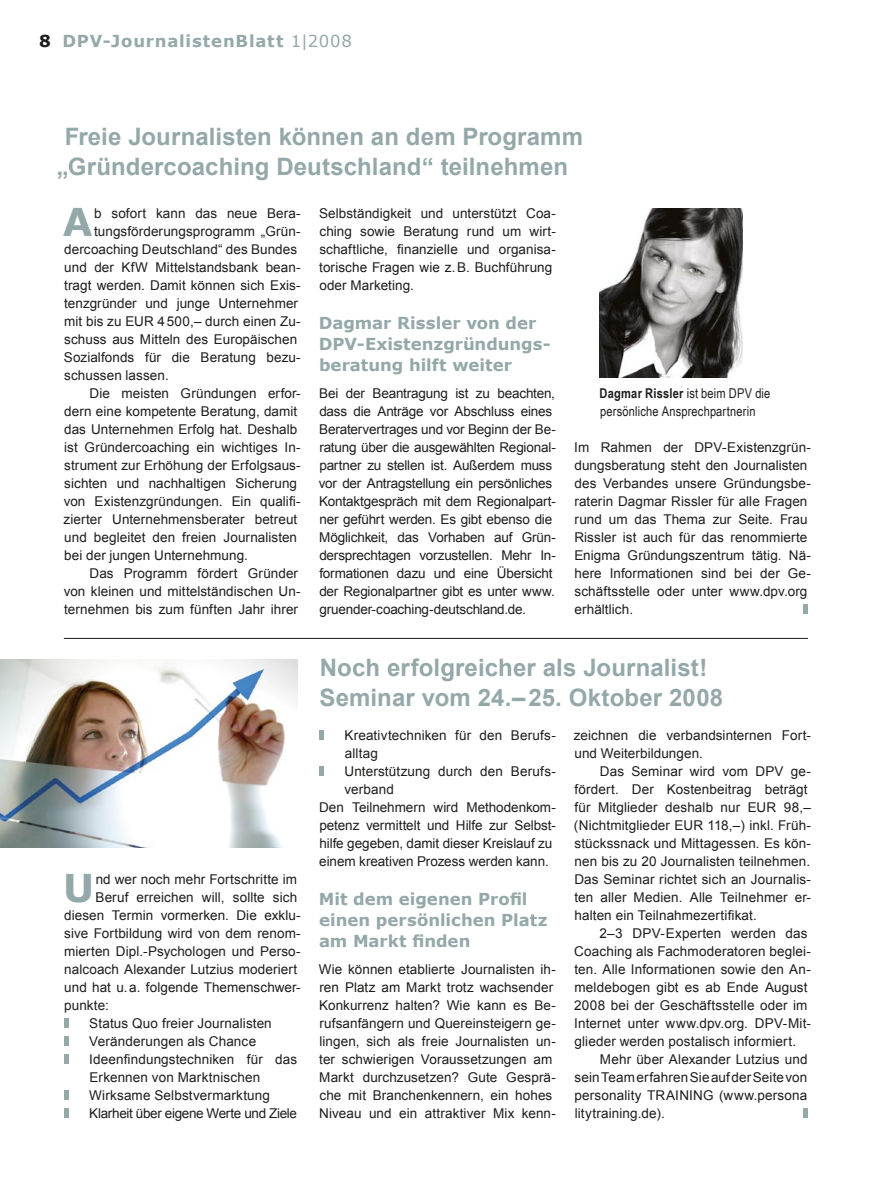
<style>
.page{position:relative;width:893px;height:1191px;background:#fff}
.page>*{position:absolute;margin:0;border:0;box-sizing:border-box;transform-origin:0 0}
.t1{font:700 38.25px "Verdana";color:#95a8a9}
.t2{font:700 24px/30px "Arial";letter-spacing:.005em;color:#95a8a9}
.t3{font:700 16.5px/21px "Verdana";letter-spacing:.005em;color:#95a8a9}
.t4{font:700 16.5px "Verdana";letter-spacing:.05em;color:#95a8a9}
.t5{font:13.5px/18px "Arial";letter-spacing:.005em;color:#1e1d1c}
.t6{font:13.5px/18px "Arial";letter-spacing:-.015em;color:#1e1d1c}
.t7{font:13.5px/18px "Arial Narrow";letter-spacing:.01em;color:#1e1d1c}
.t8{font:13.5px "Arial";letter-spacing:-.025em;color:#1e1d1c}
.s1{color:#1e1d1c}
.s2{font-weight:400}
.s3{font-weight:700}
</style>
<div class="page">
<div style="left:803px;top:604px;width:5px;height:10px;background:#95a8a9"></div>
<div style="left:319px;top:730px;width:5px;height:10px;background:#95a8a9"></div>
<div style="left:319px;top:766px;width:5px;height:10px;background:#95a8a9"></div>
<hr style="left:64px;top:1018px;width:4px;height:10px;background:#95a8a9">
<hr style="left:64px;top:1036px;width:4px;height:10px;background:#95a8a9">
<hr style="left:64px;top:1054px;width:4px;height:10px;background:#95a8a9">
<hr style="left:64px;top:1090px;width:4px;height:10px;background:#95a8a9">
<hr style="left:64px;top:1108px;width:4px;height:10px;background:#95a8a9">
<div style="left:803px;top:1108px;width:5px;height:10px;background:#95a8a9"></div>
<hr style="left:64px;top:638px;width:744px;height:1px;background:#1e1d1c">
<img style="left:0;top:659px;width:298px;height:189px">
<img style="left:600px;top:208px;width:143px;height:170px">
<p class="t4" style="left:39px;top:30px;width:314px"><span class="s1">8</span> DPV-JournalistenBlatt <span class="s2">1|2008</span></p>
<h2 class="t2" style="left:57px;top:122px;width:528px;text-indent:8px">Freie Journalisten können an dem Programm „Gründercoaching Deutschland“ teilnehmen</h2>
<h1 class="t1" style="left:63px;top:197px;width:31px">A</h1>
<p class="t5" style="left:94px;top:204px;width:208px">b sofort kann das neue Bera-</p>
<p class="t5" style="left:94px;top:222px;width:208px">tungsförderungsprogramm „Grün-</p>
<p class="t5" style="left:64px;top:240px;width:234px">dercoaching Deutschland“ des Bundes</p>
<p class="t5" style="left:64px;top:258px;width:238px">und der KfW Mittelstandsbank bean-</p>
<p class="t5" style="left:64px;top:276px;width:238px">tragt werden. Damit können sich Exis-</p>
<p class="t5" style="left:64px;top:294px;width:235px">tenzgründer und junge Unternehmer</p>
<p class="t5" style="left:64px;top:312px;width:238px">mit bis zu EUR 4 500,– durch einen Zu-</p>
<p class="t5" style="left:64px;top:330px;width:234px">schuss aus Mitteln des Europäischen</p>
<p class="t5" style="left:64px;top:348px;width:238px">Sozialfonds für die Beratung bezu-</p>
<p class="t5" style="left:64px;top:366px;width:106px">schussen lassen.</p>
<p class="t5" style="left:90px;top:384px;width:213px">Die meisten Gründungen erfor-</p>
<p class="t5" style="left:64px;top:402px;width:235px">dern eine kompetente Beratung, damit</p>
<p class="t5" style="left:64px;top:420px;width:235px">das Unternehmen Erfolg hat. Deshalb</p>
<p class="t5" style="left:64px;top:438px;width:238px">ist Gründercoaching ein wichtiges In-</p>
<p class="t5" style="left:64px;top:456px;width:238px">strument zur Erhöhung der Erfolgsaus-</p>
<p class="t5" style="left:64px;top:474px;width:234px">sichten und nachhaltigen Sicherung</p>
<p class="t5" style="left:64px;top:492px;width:239px">von Existenzgründungen. Ein qualifi-</p>
<p class="t5" style="left:64px;top:510px;width:235px">zierter Unternehmensberater betreut</p>
<p class="t5" style="left:64px;top:528px;width:234px">und begleitet den freien Journalisten</p>
<p class="t5" style="left:64px;top:546px;width:185px">bei der jungen Unternehmung.</p>
<p class="t5" style="left:90px;top:564px;width:210px">Das Programm fördert Gründer</p>
<p class="t5" style="left:64px;top:582px;width:239px">von kleinen und mittelständischen Un-</p>
<p class="t5" style="left:64px;top:600px;width:235px">ternehmen bis zum fünften Jahr ihrer</p>
<h1 class="t1" style="left:63px;top:863px;width:33px">U</h1>
<p class="t5" style="left:96px;top:870px;width:203px">nd wer noch mehr Fortschritte im</p>
<p class="t5" style="left:96px;top:888px;width:203px">Beruf erreichen will, sollte sich</p>
<p class="t5" style="left:64px;top:906px;width:238px">diesen Termin vormerken. Die exklu-</p>
<p class="t5" style="left:64px;top:924px;width:238px">sive Fortbildung wird von dem renom-</p>
<p class="t5" style="left:64px;top:942px;width:238px">mierten Dipl.-Psychologen und Perso-</p>
<p class="t5" style="left:64px;top:960px;width:235px">nalcoach Alexander Lutzius moderiert</p>
<p class="t5" style="left:64px;top:978px;width:238px">und hat u. a. folgende Themenschwer-</p>
<p class="t5" style="left:64px;top:996px;width:46px">punkte:</p>
<p class="t5" style="left:89px;top:1014px;width:184px">Status Quo freier Journalisten</p>
<p class="t5" style="left:89px;top:1032px;width:168px">Veränderungen als Chance</p>
<p class="t5" style="left:89px;top:1050px;width:209px">Ideenfindungstechniken für das</p>
<p class="t5" style="left:90px;top:1068px;width:172px">Erkennen von Marktnischen</p>
<p class="t5" style="left:89px;top:1086px;width:182px">Wirksame Selbstvermarktung</p>
<p class="t8" style="left:89px;top:1105px;width:209px">Klarheit über eigene Werte und Ziele</p>
<p class="t5" style="left:319px;top:204px;width:238px">Selbständigkeit und unterstützt Coa&shy;ching sowie Beratung rund um wirt&shy;schaftliche, finanzielle und organisa&shy;torische Fragen wie z. B. Buchführung oder Marketing.</p>
<p class="t3" style="left:319px;top:312px;width:233px">Dagmar Rissler von der<br>DPV-Existenzgründungs&shy;beratung hilft weiter</p>
<p class="t6" style="left:319px;top:384px;width:239px">Bei der Beantragung ist zu beachten, dass die Anträge vor Abschluss eines Beratervertrages und vor Beginn der Be&shy;ratung über die ausgewählten Regional&shy;partner zu stellen ist. Außerdem muss vor der Antragstellung ein persönliches Kontaktgespräch mit dem Regionalpart&shy;ner geführt werden. Es gibt ebenso die Möglichkeit, das Vorhaben auf Grün&shy;dersprechtagen vorzustellen. Mehr In&shy;formationen dazu und eine Übersicht der Regionalpartner gibt es unter www. gruender-coaching-deutschland.de.</p>
<p class="t7" style="left:600px;top:384px;width:172px"><span class="s3">Dagmar Rissler</span> ist beim DPV die persönliche Ansprechpartnerin</p>
<p class="t5" style="left:574px;top:438px;width:238px">Im Rahmen der DPV-Existenzgrün&shy;dungsberatung steht den Journalisten des Verbandes unsere Gründungsbe&shy;raterin Dagmar Rissler für alle Fragen rund um das Thema zur Seite. Frau Rissler ist auch für das renommierte Enigma Gründungszentrum tätig. Nä&shy;here Informationen sind bei der Ge&shy;schäftsstelle oder unter www.dpv.org erhältlich.</p>
<h2 class="t2" style="left:320px;top:653px;width:405px">Noch erfolgreicher als Journalist!<br>Seminar vom 24.– 25. Oktober 2008</h2>
<p class="t5" style="left:344px;top:726px;width:213px">Kreativtechniken für den Berufs-</p>
<p class="t5" style="left:345px;top:744px;width:35px">alltag</p>
<p class="t5" style="left:344px;top:762px;width:213px">Unterstützung durch den Berufs-</p>
<p class="t5" style="left:344px;top:780px;width:51px">verband</p>
<p class="t5" style="left:319px;top:798px;width:238px">Den Teilnehmern wird Methodenkom-</p>
<p class="t5" style="left:319px;top:816px;width:238px">petenz vermittelt und Hilfe zur Selbst-</p>
<p class="t5" style="left:319px;top:834px;width:234px">hilfe gegeben, damit dieser Kreislauf zu</p>
<p class="t5" style="left:319px;top:852px;width:231px">einem kreativen Prozess werden kann.</p>
<p class="t3" style="left:319px;top:888px;width:230px">Mit dem eigenen Profil einen persönlichen Platz am Markt finden</p>
<p class="t5" style="left:319px;top:960px;width:239px">Wie können etablierte Journalisten ih&shy;ren Platz am Markt trotz wachsender Konkurrenz halten? Wie kann es Be&shy;rufsanfängern und Quereinsteigern ge&shy;lingen, sich als freie Journalisten un&shy;ter schwierigen Voraussetzungen am Markt durchzusetzen? Gute Gesprä&shy;che mit Branchenkennern, ein hohes Niveau und ein attraktiver Mix kenn-</p>
<p class="t5" style="left:574px;top:726px;width:239px">zeichnen die verbandsinternen Fort&shy;und Weiterbildungen.</p>
<p class="t5" style="left:574px;top:762px;width:239px;text-indent:26px">Das Seminar wird vom DPV ge&shy;fördert. Der Kostenbeitrag beträgt für Mitglieder deshalb nur EUR 98,– (Nichtmitglieder EUR 118,–) inkl. Früh&shy;stückssnack und Mittagessen. Es kön&shy;nen bis zu 20 Journalisten teilnehmen.<br>Das Seminar richtet sich an Journalis&shy;ten aller Medien. Alle Teilnehmer er&shy;halten ein Teilnahmezertifikat.</p>
<p class="t5" style="left:574px;top:924px;width:238px;text-indent:26px">2–3 DPV-Experten werden das Coaching als Fachmoderatoren beglei&shy;ten. Alle Informationen sowie den An&shy;meldebogen gibt es ab Ende August 2008 bei der Geschäftsstelle oder im Internet unter www.dpv.org. DPV-Mit&shy;glieder werden postalisch informiert.</p>
<p class="t5" style="left:574px;top:1050px;width:234px;text-align:justify;text-indent:25px">Mehr über Alexander Lutzius und sein Team erfahren Sie auf der Seite von personality TRAINING (www.persona litytraining.de).</p>
</div>
